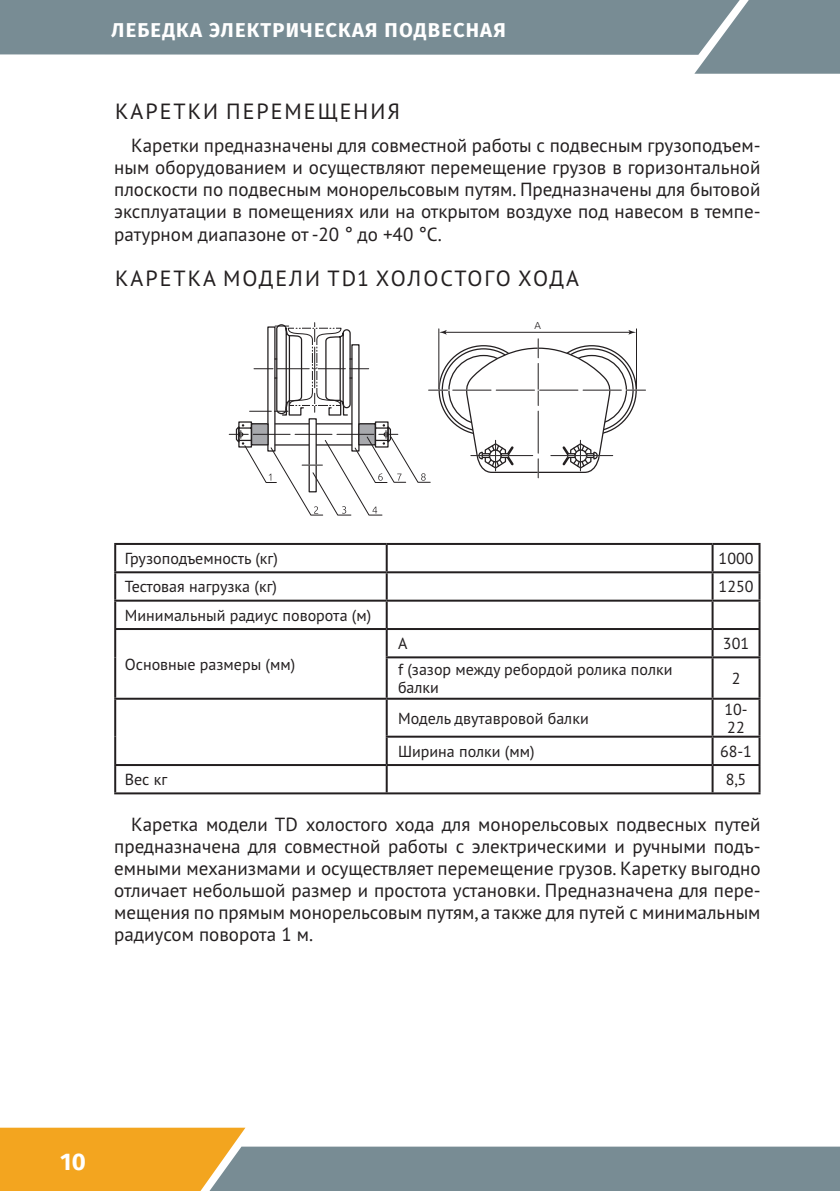
<style>
.page{position:relative;width:840px;height:1191px;background:#fff}
.page>*{position:absolute;margin:0;border:0;box-sizing:border-box;transform-origin:0 0}
.t1{font:700 24px "Fira Sans OT";color:#fff}
.t2{font:22px "PT Sans";letter-spacing:.09em;color:#231f20}
.t3{font:700 20px "Fira Sans OT";letter-spacing:.06em;color:#fff}
.t4{font:19px/22px "PT Sans";color:#231f20;text-align:justify}
.t5{font:16px/18px "PT Sans";color:#231f20}
.s1{font-size:20px}
</style>
<div class="page">
<div style="left:694px;top:0;width:145px;height:74px;background:#788c94"></div>
<svg style="left:0;top:1127px;width:839px;height:64px"></svg>
<div style="left:0;top:0;width:752px;height:55px;background:#788c94"></div>
<hr style="left:114px;top:543px;width:272px;height:2px;background:#231f20">
<hr style="left:114px;top:545px;width:2px;height:26px;background:#231f20">
<hr style="left:386px;top:543px;width:326px;height:2px;background:#231f20">
<hr style="left:385px;top:545px;width:2px;height:26px;background:#231f20">
<hr style="left:712px;top:543px;width:48px;height:2px;background:#231f20">
<hr style="left:711px;top:545px;width:2px;height:26px;background:#231f20">
<hr style="left:758px;top:545px;width:2px;height:26px;background:#231f20">
<hr style="left:114px;top:571px;width:272px;height:2px;background:#231f20">
<hr style="left:114px;top:573px;width:2px;height:26px;background:#231f20">
<hr style="left:386px;top:571px;width:326px;height:2px;background:#231f20">
<hr style="left:385px;top:573px;width:2px;height:26px;background:#231f20">
<hr style="left:712px;top:571px;width:48px;height:2px;background:#231f20">
<hr style="left:711px;top:573px;width:2px;height:26px;background:#231f20">
<hr style="left:758px;top:573px;width:2px;height:26px;background:#231f20">
<hr style="left:114px;top:599px;width:272px;height:2px;background:#231f20">
<hr style="left:114px;top:601px;width:2px;height:27px;background:#231f20">
<hr style="left:386px;top:599px;width:326px;height:2px;background:#231f20">
<hr style="left:385px;top:601px;width:2px;height:27px;background:#231f20">
<hr style="left:712px;top:599px;width:48px;height:2px;background:#231f20">
<hr style="left:711px;top:601px;width:2px;height:27px;background:#231f20">
<hr style="left:758px;top:601px;width:2px;height:27px;background:#231f20">
<hr style="left:114px;top:628px;width:272px;height:2px;background:#231f20">
<hr style="left:114px;top:630px;width:2px;height:27px;background:#231f20">
<hr style="left:386px;top:628px;width:326px;height:2px;background:#231f20">
<hr style="left:385px;top:630px;width:2px;height:26px;background:#231f20">
<hr style="left:114px;top:657px;width:2px;height:40px;background:#231f20">
<hr style="left:385px;top:656px;width:327px;height:2px;background:#231f20">
<hr style="left:385px;top:658px;width:2px;height:39px;background:#231f20">
<hr style="left:712px;top:628px;width:48px;height:2px;background:#231f20">
<hr style="left:711px;top:630px;width:2px;height:26px;background:#231f20">
<hr style="left:758px;top:630px;width:2px;height:26px;background:#231f20">
<hr style="left:712px;top:656px;width:48px;height:2px;background:#231f20">
<hr style="left:711px;top:658px;width:2px;height:39px;background:#231f20">
<hr style="left:758px;top:658px;width:2px;height:39px;background:#231f20">
<hr style="left:114px;top:697px;width:272px;height:2px;background:#231f20">
<hr style="left:114px;top:699px;width:2px;height:37px;background:#231f20">
<hr style="left:386px;top:697px;width:326px;height:2px;background:#231f20">
<hr style="left:385px;top:699px;width:2px;height:36px;background:#231f20">
<hr style="left:114px;top:736px;width:2px;height:28px;background:#231f20">
<hr style="left:385px;top:735px;width:327px;height:2px;background:#231f20">
<hr style="left:385px;top:737px;width:2px;height:27px;background:#231f20">
<hr style="left:712px;top:697px;width:48px;height:2px;background:#231f20">
<hr style="left:711px;top:699px;width:2px;height:36px;background:#231f20">
<hr style="left:758px;top:699px;width:2px;height:36px;background:#231f20">
<hr style="left:712px;top:735px;width:48px;height:2px;background:#231f20">
<hr style="left:711px;top:737px;width:2px;height:27px;background:#231f20">
<hr style="left:758px;top:737px;width:2px;height:27px;background:#231f20">
<hr style="left:114px;top:764px;width:272px;height:2px;background:#231f20">
<hr style="left:114px;top:766px;width:2px;height:26px;background:#231f20">
<hr style="left:386px;top:764px;width:326px;height:2px;background:#231f20">
<hr style="left:385px;top:766px;width:2px;height:26px;background:#231f20">
<hr style="left:712px;top:764px;width:48px;height:2px;background:#231f20">
<hr style="left:711px;top:766px;width:2px;height:26px;background:#231f20">
<hr style="left:758px;top:766px;width:2px;height:26px;background:#231f20">
<hr style="left:114px;top:792px;width:646px;height:2px;background:#231f20">
<svg style="left:229px;top:322px;width:416px;height:194px"></svg>
<p class="t3" style="left:111px;top:20px;width:395px">ЛЕБЕДКА ЭЛЕКТРИЧЕСКАЯ ПОДВЕСНАЯ</p>
<p class="t2" style="left:115px;top:103px;width:286px">КАРЕТКИ ПЕРЕМЕЩЕНИЯ</p>
<p class="t4" style="left:114px;top:136px;width:647px;text-indent:17px">Каретки предназначены для совместной работы с подвесным грузоподъем&shy;ным оборудованием и осуществляют перемещение грузов в горизонтальной плоскости по подвесным монорельсовым путям. Предназначены для бытовой эксплуатации в помещениях или на открытом воздухе под навесом в темпе&shy;ратурном диапазоне от -20 <span class="s1">°</span> до +40 <span class="s1">°</span>С.</p>
<p class="t2" style="left:115px;top:271px;width:465px">КАРЕТКА МОДЕЛИ TD1 ХОЛОСТОГО ХОДА</p>
<p class="t5" style="left:125px;top:551px;width:154px">Грузоподъемность (кг)</p>
<p class="t5" style="left:718px;top:551px;width:36px">1000</p>
<p class="t5" style="left:125px;top:579px;width:154px">Тестовая нагрузка (кг)</p>
<p class="t5" style="left:718px;top:579px;width:36px">1250</p>
<p class="t5" style="left:125px;top:608px;width:248px">Минимальный радиус поворота (м)</p>
<p class="t5" style="left:125px;top:657px;width:172px">Основные размеры (мм)</p>
<p class="t5" style="left:398px;top:636px;width:11px">A</p>
<p class="t5" style="left:722px;top:636px;width:28px">301</p>
<p class="t5" style="left:398px;top:662px;width:276px">f (зазор между ребордой ролика полки балки</p>
<p class="t5" style="left:731px;top:671px;width:10px">2</p>
<p class="t5" style="left:398px;top:711px;width:192px">Модель двутавровой балки</p>
<p class="t5" style="left:724px;top:702px;width:25px">10-<br>22</p>
<p class="t5" style="left:398px;top:744px;width:138px">Ширина полки (мм)</p>
<p class="t5" style="left:719px;top:744px;width:33px">68-1</p>
<p class="t5" style="left:125px;top:772px;width:44px">Вес кг</p>
<p class="t5" style="left:725px;top:772px;width:22px">8,5</p>
<p class="t4" style="left:114px;top:815px;width:647px;text-indent:17px">Каретка модели TD холостого хода для монорельсовых подвесных путей предназначена для совместной работы с электрическими и ручными подъ&shy;емными механизмами и осуществляет перемещение грузов. Каретку выгодно отличает небольшой размер и простота установки. Предназначена для пере&shy;мещения по прямым монорельсовым путям, а также для путей с минимальным радиусом поворота 1 м.</p>
<p class="t1" style="left:60px;top:1150px;width:27px">10</p>
</div>
